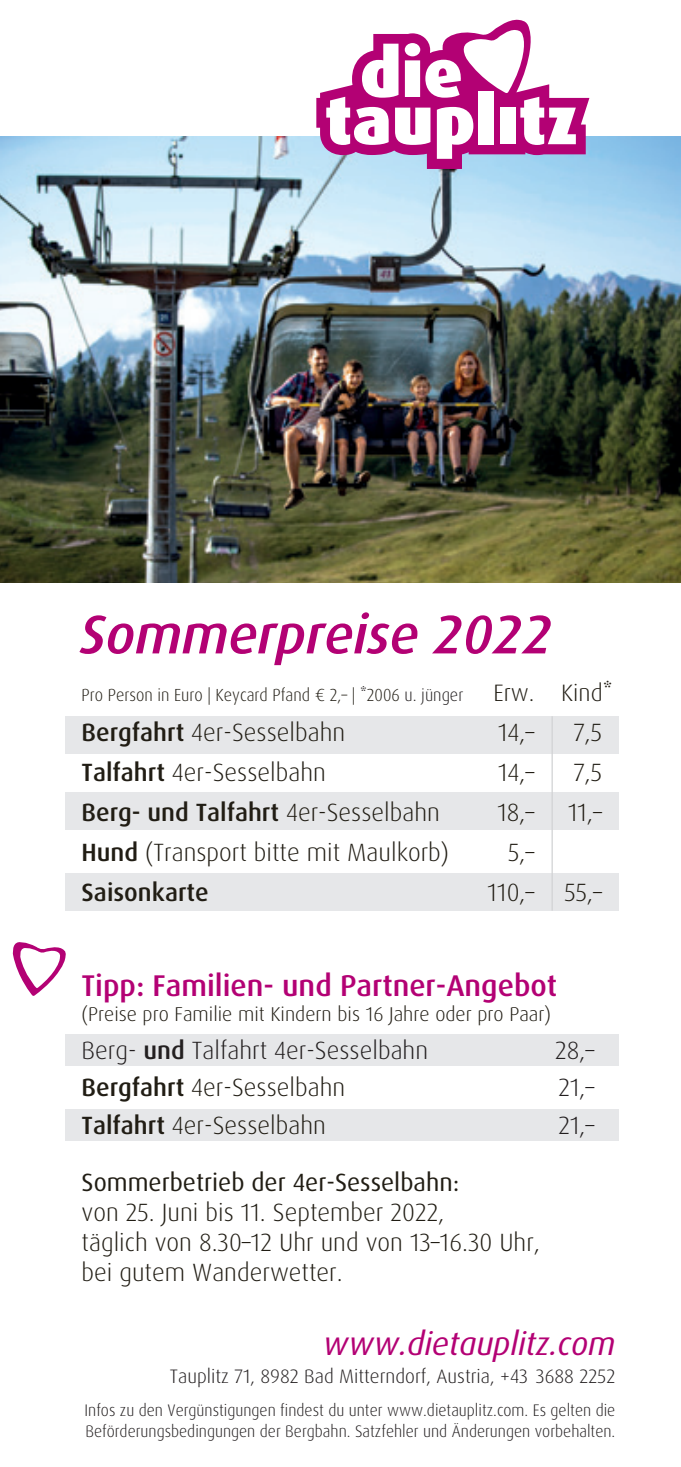
<style>
.page{position:relative;width:681px;height:1467px;background:#fff}
.page>*{position:absolute;margin:0;border:0;box-sizing:border-box;transform-origin:0 0}
.t1{font:italic 500 54.5px "Dax";letter-spacing:-.005em;color:#b30174}
.t2{font:italic 32.5px "Dax";letter-spacing:-.005em;color:#b30174}
.t3{font:500 30px "Dax Pro";color:#b30174}
.t4{font:300 25px/30px "Dax Pro";color:#211d14}
.t5{font:300 25px "Dax Pro";color:#231f20}
.t6{font:500 25px "Dax Pro";color:#211d14}
.t7{font:25px "Dax Pro";color:#211d14}
.t8{font:300 23.75px "Dax Pro";color:#211d14}
.t9{font:300 20px "Dax Pro";color:#211d14}
.t10{font:300 19.5px "Dax Pro";color:#231f20}
.t11{font:300 17.5px "Dax Pro";color:#211d14;scale:.94 1}
.t12{font:300 16.75px/20.8px "Dax Pro";color:#231f20;scale:.95 1}
.s1{color:#231f20}
.s2{font-weight:500}
.s3{font-weight:300}
</style>
<div class="page">
<img style="left:0;top:136px;width:680px;height:447px">
<svg style="left:316px;top:19px;width:273px;height:150px"></svg>
<svg style="left:326px;top:29px;width:249px;height:130px"></svg>
<div style="left:66px;top:716px;width:552px;height:37px;background:#e6e7e9"></div>
<div style="left:66px;top:793px;width:552px;height:37px;background:#e6e7e9"></div>
<div style="left:66px;top:873px;width:552px;height:38px;background:#e6e7e9"></div>
<div style="left:66px;top:1034px;width:552px;height:32px;background:#e6e7e9"></div>
<div style="left:66px;top:1109px;width:552px;height:32px;background:#e6e7e9"></div>
<hr style="left:551px;top:716px;width:1px;height:195px;background:#d1d2d4">
<svg style="left:12px;top:942px;width:54px;height:54px"></svg>
<h1 class="t1" style="left:80px;top:604px;width:473px">Sommerpreise 2022</h1>
<p class="t11" style="left:82px;top:684px;width:407px">Pro Person in Euro | Keycard Pfand € 2,– | <span class="s1">*</span>2006 <span class="s1">u. jünger</span></p>
<p class="t8" style="left:493px;top:678px;width:120px">Erw. Kind*</p>
<p class="t4" style="left:82px;top:718px;width:265px"><span class="s2">Bergfahrt</span> 4er-Sesselbahn</p>
<p class="t4" style="left:498px;top:718px;width:38px">14,–</p>
<p class="t4" style="left:573px;top:718px;width:30px">7,5</p>
<p class="t4" style="left:82px;top:758px;width:246px"><span class="s2">Talfahrt</span> 4er-Sesselbahn</p>
<p class="t4" style="left:498px;top:758px;width:38px">14,–</p>
<p class="t4" style="left:573px;top:758px;width:30px">7,5</p>
<p class="t6" style="left:82px;top:796px;width:360px">Berg- und Talfahrt <span class="s3">4er-Sesselbahn</span></p>
<p class="t4" style="left:497px;top:798px;width:39px">18,–</p>
<p class="t4" style="left:567px;top:798px;width:36px">11,–</p>
<p class="t4" style="left:82px;top:838px;width:369px"><span class="s2">Hund</span> (Transport bitte mit Maulkorb)</p>
<p class="t4" style="left:508px;top:838px;width:28px">5,–</p>
<p class="t6" style="left:82px;top:876px;width:128px">Saisonkarte</p>
<p class="t4" style="left:487px;top:878px;width:116px">110,– 55,–</p>
<p class="t3" style="left:82px;top:966px;width:477px">Tipp: Familien- und Partner-Angebot</p>
<p class="t9" style="left:82px;top:1001px;width:471px">(Preise pro Familie mit Kindern bis 16 Jahre oder pro Paar)</p>
<p class="t5" style="left:82px;top:1034px;width:348px">Berg- <span class="s2">und</span> Talfahrt 4er-Sesselbahn</p>
<p class="t5" style="left:555px;top:1034px;width:41px">28,–</p>
<p class="t4" style="left:82px;top:1073px;width:265px"><span class="s2">Bergfahrt</span> 4er-Sesselbahn</p>
<p class="t5" style="left:558px;top:1071px;width:38px">21,–</p>
<p class="t4" style="left:82px;top:1110px;width:246px"><span class="s2">Talfahrt</span> 4er-Sesselbahn</p>
<p class="t5" style="left:558px;top:1109px;width:38px">21,–</p>
<p class="t7" style="left:82px;top:1166px;width:379px">Sommerbetrieb der 4er-Sesselbahn:</p>
<p class="t4" style="left:82px;top:1198px;width:459px">von 25. Juni bis 11. September 2022,<br>täglich von 8.30–12 Uhr und von 13–16.30 Uhr, bei gutem Wanderwetter.</p>
<h2 class="t2" style="left:323px;top:1326px;width:293px">www.dietauplitz.com</h2>
<p class="t10" style="left:170px;top:1364px;width:447px">Tauplitz 71, 8982 Bad Mitterndorf, Austria, +43 3688 2252</p>
<p class="t12" style="left:84px;top:1400px;width:560px">Infos zu den Vergünstigungen findest du unter www.dietauplitz.com. Es gelten die<br>Beförderungsbedingungen der Bergbahn. Satzfehler und Änderungen vorbehalten.</p>
</div>
